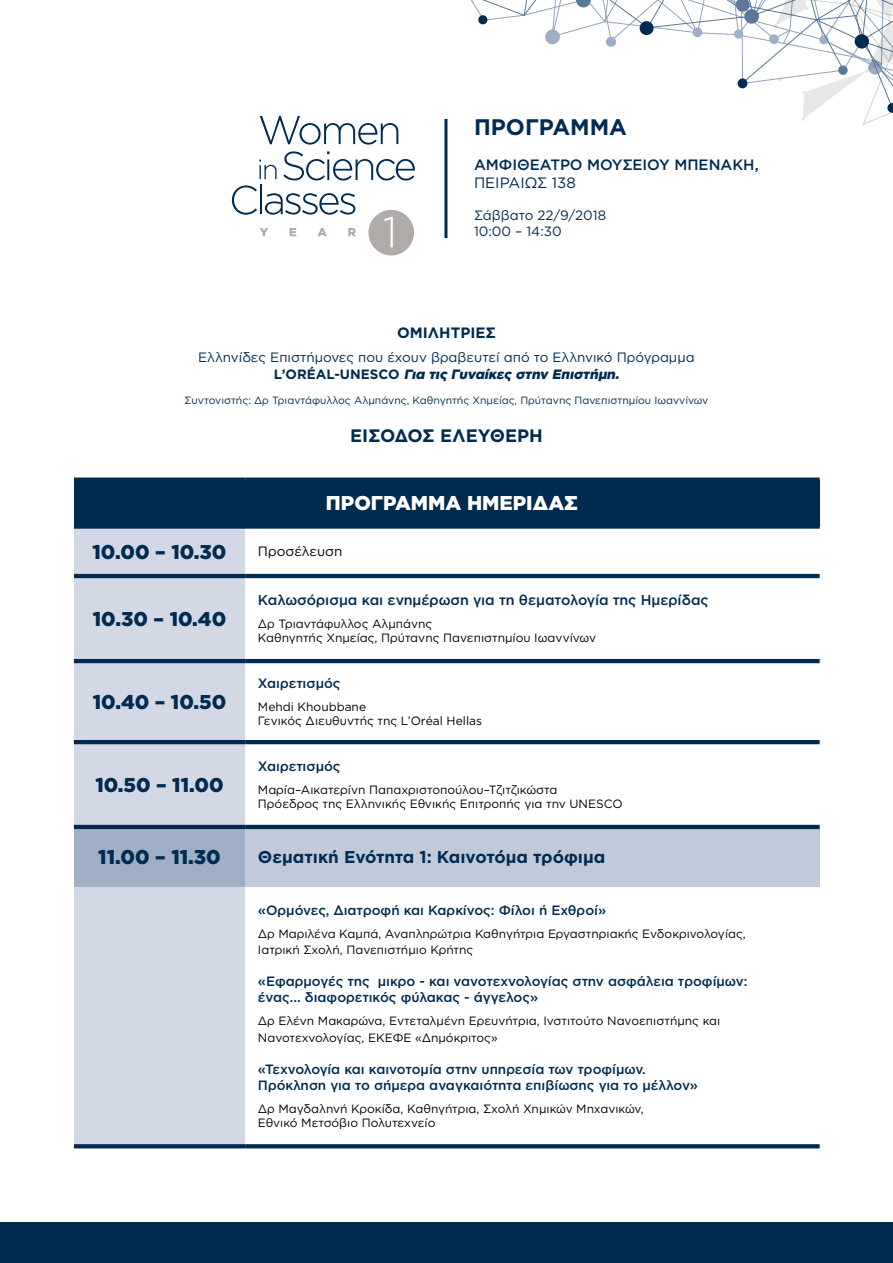
<style>
.page{position:relative;width:893px;height:1263px;background:#fff}
.page>*{position:absolute;margin:0;border:0;box-sizing:border-box;transform-origin:0 0}
.t1{font:700 22.5px "Gotham Greek";color:#002b50}
.t2{font:900 19.95px "Gotham Greek";color:#002b50}
.t3{font:900 19.95px "Gotham Greek";color:#fff}
.t4{font:700 18px "Gotham Greek";color:#002b50}
.t5{font:700 17.1px "Gotham Greek";color:#002b50}
.t6{font:500 15px "Gotham Greek";color:#002b50}
.t7{font:15px "Gotham Greek";color:#002b50}
.t8{font:700 15px "Gotham Greek";color:#002b50}
.t9{font:500 14.25px "Gotham Greek";color:#002b50}
.t10{font:500 13.5px/16.2px "Gotham Greek";letter-spacing:-.005em;color:#002b50}
.t11{font:13.5px/16.2px "Gotham Greek";color:#002b50;text-align:center}
.t12{font:13.5px "Gotham Greek";color:#000}
.t13{font:12px/14.4px "Gotham Greek";color:#000}
.t14{font:10.5px "Gotham Greek";color:#002b50}
.s1{font-weight:700}
.s2{font-weight:900;font-style:italic}
</style>
<div class="page">
<svg style="left:471px;top:0;width:422px;height:125px"></svg>
<div style="left:640px;top:21px;width:14px;height:14px;background:#002b50;border-radius:50%"></div>
<div style="left:0;top:1222px;width:893px;height:41px;background:#002b50"></div>
<div style="left:74px;top:480px;width:746px;height:46px;background:#002b50"></div>
<div style="left:74px;top:529px;width:171px;height:615px;background:#d2d8e4"></div>
<div style="left:74px;top:827px;width:171px;height:59px;background:#9fafc5"></div>
<div style="left:245px;top:827px;width:575px;height:59px;background:#c0cad9"></div>
<div style="left:245px;top:524px;width:575px;height:5px;background:#002b50"></div>
<hr style="left:245px;top:574px;width:575px;height:4px;background:#002b50">
<hr style="left:245px;top:659px;width:575px;height:4px;background:#002b50">
<hr style="left:245px;top:740px;width:575px;height:4px;background:#002b50">
<div style="left:74px;top:477px;width:171px;height:5px;background:#002b50"></div>
<div style="left:245px;top:477px;width:575px;height:5px;background:#002b50"></div>
<div style="left:74px;top:524px;width:171px;height:5px;background:#002b50"></div>
<hr style="left:74px;top:574px;width:171px;height:4px;background:#002b50">
<hr style="left:74px;top:659px;width:171px;height:4px;background:#002b50">
<hr style="left:74px;top:740px;width:171px;height:4px;background:#002b50">
<hr style="left:74px;top:825px;width:171px;height:4px;background:#002b50">
<hr style="left:245px;top:825px;width:575px;height:4px;background:#002b50">
<svg style="left:74px;top:1144px;width:171px;height:4px"></svg>
<svg style="left:245px;top:1144px;width:575px;height:4px;background:#0a3357"></svg>
<svg style="left:232px;top:185px;width:25px;height:30px"></svg>
<hr style="left:259px;top:185px;width:2px;height:29px;background:#002b50">
<svg style="left:265px;top:193px;width:90px;height:22px"></svg>
<svg style="left:260px;top:116px;width:138px;height:29px"></svg>
<svg style="left:283px;top:151px;width:132px;height:30px"></svg>
<svg style="left:259px;top:160px;width:18px;height:19px"></svg>
<svg style="left:260px;top:228px;width:8px;height:8px"></svg>
<svg style="left:290px;top:228px;width:6px;height:8px"></svg>
<svg style="left:318px;top:228px;width:9px;height:8px"></svg>
<svg style="left:348px;top:228px;width:8px;height:8px"></svg>
<div style="left:368px;top:210px;width:46px;height:45px;background:#b0aaa8;border-radius:50%"></div>
<svg style="left:384px;top:217px;width:9px;height:30px"></svg>
<hr style="left:444px;top:119px;width:3px;height:119px;background:#002b50">
<h1 class="t1" style="left:474px;top:114px;width:155px">ΠΡΟΓΡΑΜΜΑ</h1>
<p class="t6" style="left:474px;top:156px;width:286px">ΑΜΦΙΘΕΑΤΡΟ ΜΟΥΣΕΙΟΥ ΜΠΕΝΑΚΗ,</p>
<p class="t7" style="left:474px;top:174px;width:103px">ΠΕΙΡΑΙΩΣ 138</p>
<p class="t11" style="left:474px;top:207px;width:134px;text-align:left">Σάββατο 22/9/2018<br>10:00 – 14:30</p>
<p class="t8" style="left:397px;top:324px;width:100px">OMIΛΗΤΡΙΕΣ</p>
<p class="t11" style="left:198px;top:349px;width:498px">Ελληνίδες Επιστήμονες που έχουν βραβευτεί από το Ελληνικό Πρόγραμμα<br><span class="s1">L’ O R É A L- U N E S C O</span> <span class="s2">Για τις Γυναίκες στην Επιστήμη.</span></p>
<p class="t14" style="left:185px;top:394px;width:525px">Συντονιστής: Δρ Τριαντάφυλλος Αλμπάνης, Καθηγητής Χημείας, Πρύτανης Πανεπιστημίου Ιωαννίνων</p>
<h3 class="t4" style="left:350px;top:425px;width:194px">ΕΙΣΟΔΟΣ ΕΛΕΥΘΕΡΗ</h3>
<h2 class="t3" style="left:326px;top:492px;width:254px">ΠΡΟΓΡΑΜΜΑ ΗΜΕΡΙΔΑΣ</h2>
<h2 class="t2" style="left:93px;top:540px;width:135px">10.00 – 10.30</h2>
<p class="t12" style="left:258px;top:544px;width:86px">Προσέλευση</p>
<h2 class="t2" style="left:93px;top:607px;width:135px">10.30 – 10.40</h2>
<h2 class="t2" style="left:93px;top:690px;width:135px">10.40 – 10.50</h2>
<h2 class="t2" style="left:95px;top:773px;width:130px">10.50 – 11.00</h2>
<p class="t9" style="left:258px;top:592px;width:452px">Καλωσόρισμα και ενημέρωση για τη θεματολογία της Ημερίδας</p>
<p class="t13" style="left:258px;top:616px;width:340px">Δρ Τριαντάφυλλος Αλμπάνης<br>Καθηγητής Χημείας, Πρύτανης Πανεπιστημίου Ιωαννίνων</p>
<p class="t10" style="left:258px;top:675px;width:84px">Χαιρετισμός</p>
<p class="t13" style="left:258px;top:699px;width:226px">Mehdi Khoubbane<br>Γενικός Διευθυντής της L’Oréal Hellas</p>
<p class="t10" style="left:258px;top:757px;width:84px">Χαιρετισμός</p>
<p class="t13" style="left:258px;top:782px;width:366px">Μαρία–Αικατερίνη Παπαχριστοπούλου–Τζιτζικώστα<br>Πρόεδρος της Ελληνικής Εθνικής Επιτροπής για την UNESCO</p>
<h2 class="t2" style="left:98px;top:845px;width:124px">11.00 – 11.30</h2>
<h3 class="t5" style="left:258px;top:847px;width:349px">Θεματική Ενότητα 1: Καινοτόμα τρόφιμα</h3>
<p class="t10" style="left:258px;top:901px;width:350px">«Ορμόνες, Διατροφή και Καρκίνος: Φίλοι ή Εχθροί»</p>
<p class="t13" style="left:258px;top:925px;width:489px;line-height:16.2px">Δρ Μαριλένα Καμπά, Αναπληρώτρια Καθηγήτρια Εργαστηριακής Ενδοκρινολογίας,<br>Ιατρική Σχολή, Πανεπιστήμιο Κρήτης</p>
<p class="t10" style="left:258px;top:973px;width:491px">«Εφαρμογές της μικρο - και νανοτεχνολογίας στην ασφάλεια τροφίμων: ένας... διαφορετικός φύλακας - άγγελος»</p>
<p class="t13" style="left:258px;top:1013px;width:464px;line-height:16.2px">Δρ Ελένη Μακαρώνα, Εντεταλμένη Ερευνήτρια, Ινστιτούτο Νανοεπιστήμης και<br>Νανοτεχνολογίας, ΕΚΕΦΕ «Δημόκριτος»</p>
<p class="t10" style="left:258px;top:1061px;width:442px">«Τεχνολογία και καινοτομία στην υπηρεσία των τροφίμων.<br>Πρόκληση για το σήμερα αναγκαιότητα επιβίωσης για το μέλλον»</p>
<p class="t13" style="left:258px;top:1101px;width:387px">Δρ Μαγδαληνή Κροκίδα, Καθηγήτρια, Σχολή Χημικών Μηχανικών,<br>Εθνικό Μετσόβιο Πολυτεχνείο</p>
</div>
